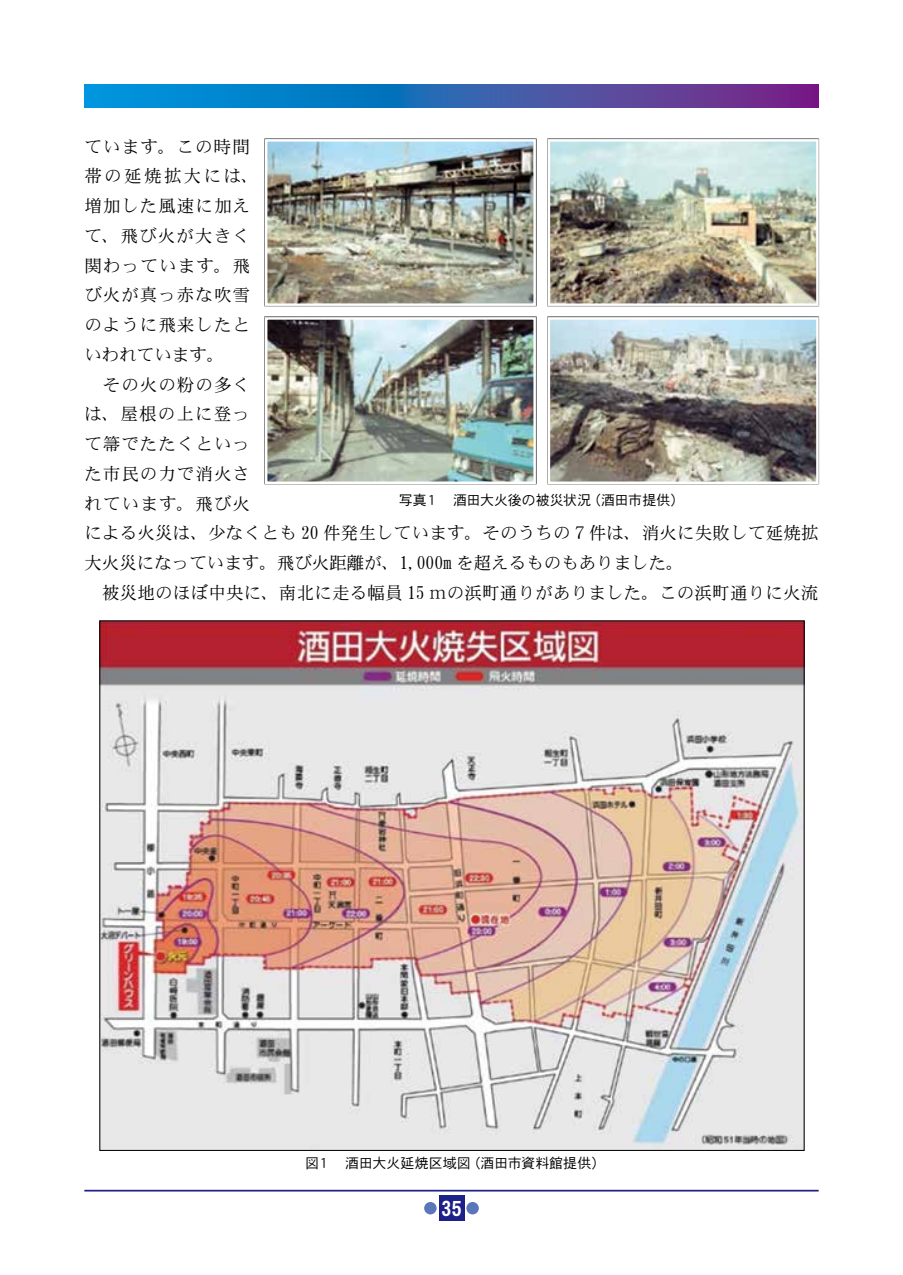
<style>
.page{position:relative;width:903px;height:1275px;background:#fff}
.page>*{position:absolute;margin:0;border:0;box-sizing:border-box;transform-origin:0 0}
.t1{font:21px "DFHS Gothic W7 WIN RKSJ H";color:#fff}
.t2{font:17.5px/29.8px "DFHS Mincho W3 WIN RKSJ H";letter-spacing:.015em;color:#000}
.t3{font:14px "DFHS Gothic W3 WIN RKSJ H";letter-spacing:-.005em;color:#000}
</style>
<div class="page">
<hr style="left:84px;top:1190px;width:735px;height:1px;background:#1d2088">
<div style="left:439px;top:1196px;width:25px;height:25px;background:#1d2088"></div>
<div style="left:466px;top:1202px;width:13px;height:12px;background:#5976ba;border-radius:50%"></div>
<div style="left:424px;top:1202px;width:13px;height:12px;background:#5976ba;border-radius:50%"></div>
<svg style="left:84px;top:84px;width:735px;height:23px;background:#2f63b2"></svg>
<img style="left:101px;top:622px;width:702px;height:527px">
<img style="left:268px;top:142px;width:265px;height:161px">
<div style="left:265px;top:139px;width:271px;height:167px;border:2px solid #fff"></div>
<img style="left:551px;top:142px;width:265px;height:161px">
<div style="left:548px;top:139px;width:271px;height:167px;border:2px solid #fff"></div>
<img style="left:268px;top:320px;width:265px;height:161px">
<div style="left:265px;top:317px;width:271px;height:167px;border:2px solid #fff"></div>
<img style="left:551px;top:320px;width:265px;height:161px">
<div style="left:548px;top:317px;width:271px;height:167px;border:2px solid #fff"></div>
<p class="t2" style="left:84px;top:132px;width:736px">ています。この時間<br>帯の延焼拡大には、<br>増加した風速に加え<br>て、飛び火が大きく<br>関わっています。飛<br>び火が真っ赤な吹雪<br>のように飛来したと<br>いわれています。<br>　その火の粉の多く<br>は、屋根の上に登っ<br>て箒でたたくといっ<br>た市民の力で消火さ<br>れています。飛び火<br>による火災は、少なくとも 20 件発生しています。そのうちの７件は、消火に失敗して延焼拡大火災になっています。飛び火距離が、1,000m を超えるものもありました。<br>　被災地のほぼ中央に、南北に走る幅員 15 ｍの浜町通りがありました。この浜町通りに火流</p>
<p class="t3" style="left:399px;top:493px;width:287px">写真１　酒田大火後の被災状況（酒田市提供）</p>
<p class="t3" style="left:305px;top:1156px;width:302px">図１　酒田大火延焼区域図（酒田市資料館提供）</p>
<p class="t1" style="left:441px;top:1198px;width:23px">35</p>
</div>
